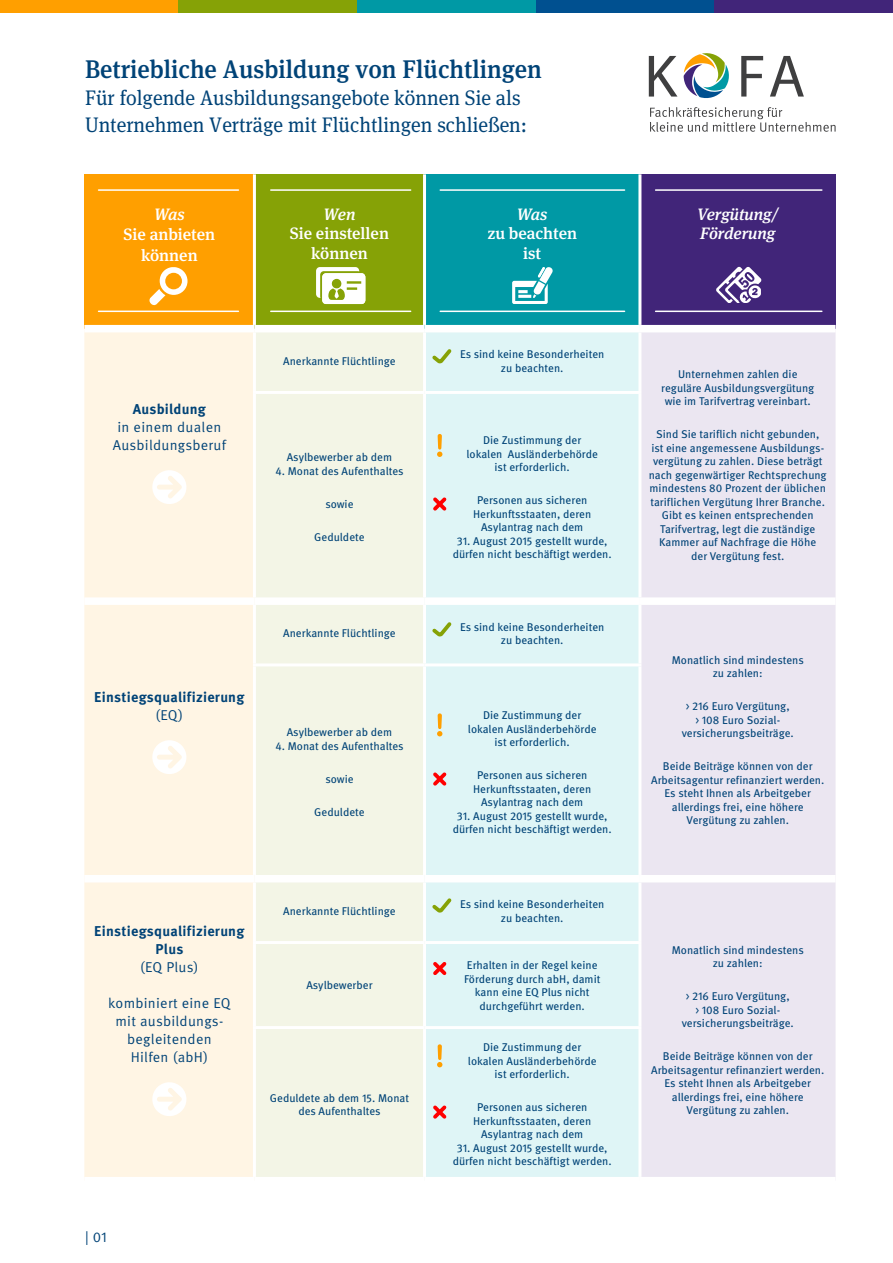
<style>
.page{position:relative;width:893px;height:1263px;background:#fff}
.page>*{position:absolute;margin:0;border:0;box-sizing:border-box;transform-origin:0 0}
.t1{font:500 25.5px "Meta Serif OT";color:#004377;scale:.95 1}
.t2{font:21px/27px "Meta Serif OT";color:#004377;scale:.95 1}
.t3{font:500 16.5px/19.8px "Meta Serif OT";color:#fff;text-align:center}
.t4{font:italic 500 16.5px/19.8px "Meta Serif OT";color:#fff}
.t5{font:14.25px/18px "Meta OT Norm";letter-spacing:.02em;color:#004377;text-align:center}
.t6{font:700 14.25px/18px "Meta OT";letter-spacing:.02em;color:#004377;text-align:center}
.t7{font:11.25px/13.5px "Meta OT";color:#004377;text-align:center}
.s1{font-family:"Meta OT Norm"}
</style>
<div class="page">
<div style="left:0;top:0;width:179px;height:13px;background:#ff9f00"></div>
<div style="left:179px;top:0;width:178px;height:13px;background:#86a206"></div>
<div style="left:357px;top:0;width:179px;height:13px;background:#0099a5"></div>
<div style="left:536px;top:0;width:178px;height:13px;background:#005090"></div>
<div style="left:714px;top:0;width:179px;height:13px;background:#412579"></div>
<svg style="left:684px;top:53px;width:45px;height:45px"></svg>
<svg style="left:649px;top:56px;width:28px;height:41px"></svg>
<svg style="left:741px;top:56px;width:22px;height:41px"></svg>
<svg style="left:770px;top:56px;width:34px;height:41px"></svg>
<svg style="left:650px;top:107px;width:186px;height:25px"></svg>
<div style="left:84px;top:174px;width:170px;height:155px;background:#ff9f00"></div>
<div style="left:254px;top:174px;width:170px;height:155px;background:#86a206"></div>
<div style="left:424px;top:174px;width:216px;height:155px;background:#0099a5"></div>
<div style="left:640px;top:174px;width:196px;height:155px;background:#412579"></div>
<div style="left:84px;top:332px;width:169px;height:845px;background:#fff5e4"></div>
<div style="left:256px;top:332px;width:167px;height:845px;background:#f3f5e6"></div>
<div style="left:426px;top:332px;width:212px;height:845px;background:#dff5f6"></div>
<div style="left:641px;top:332px;width:195px;height:845px;background:#ebe6f1"></div>
<hr style="left:253px;top:391px;width:171px;height:3px;background:#fff">
<hr style="left:424px;top:391px;width:217px;height:3px;background:#fff">
<div style="left:84px;top:325px;width:170px;height:7px;background:#fff"></div>
<hr style="left:253px;top:174px;width:3px;height:151px;background:#fff">
<hr style="left:423px;top:174px;width:3px;height:151px;background:#fff">
<hr style="left:638px;top:174px;width:3px;height:151px;background:#fff">
<div style="left:254px;top:325px;width:170px;height:7px;background:#fff"></div>
<div style="left:424px;top:325px;width:216px;height:7px;background:#fff"></div>
<div style="left:640px;top:325px;width:196px;height:7px;background:#fff"></div>
<hr style="left:253px;top:663px;width:171px;height:3px;background:#fff">
<hr style="left:424px;top:663px;width:217px;height:3px;background:#fff">
<div style="left:84px;top:597px;width:170px;height:8px;background:#fff"></div>
<div style="left:254px;top:597px;width:170px;height:8px;background:#fff"></div>
<div style="left:424px;top:597px;width:216px;height:8px;background:#fff"></div>
<div style="left:640px;top:597px;width:196px;height:8px;background:#fff"></div>
<div style="left:84px;top:875px;width:170px;height:7px;background:#fff"></div>
<div style="left:254px;top:875px;width:170px;height:7px;background:#fff"></div>
<div style="left:424px;top:875px;width:216px;height:7px;background:#fff"></div>
<div style="left:640px;top:875px;width:196px;height:7px;background:#fff"></div>
<hr style="left:253px;top:941px;width:171px;height:3px;background:#fff">
<hr style="left:424px;top:941px;width:217px;height:3px;background:#fff">
<hr style="left:253px;top:1026px;width:171px;height:3px;background:#fff">
<hr style="left:424px;top:1026px;width:217px;height:3px;background:#fff">
<svg style="left:150px;top:468px;width:38px;height:38px"></svg>
<svg style="left:150px;top:738px;width:38px;height:38px"></svg>
<svg style="left:150px;top:1080px;width:38px;height:38px"></svg>
<svg style="left:149px;top:267px;width:39px;height:39px"></svg>
<svg style="left:316px;top:267px;width:49px;height:37px"></svg>
<svg style="left:512px;top:267px;width:41px;height:37px"></svg>
<hr style="left:99px;top:189px;width:139px;height:2px;background:#fff">
<hr style="left:271px;top:189px;width:140px;height:2px;background:#fff">
<hr style="left:656px;top:189px;width:166px;height:2px;background:#fff">
<hr style="left:440px;top:189px;width:185px;height:2px;background:#fff">
<hr style="left:99px;top:311px;width:139px;height:1px;background:#fff">
<hr style="left:271px;top:311px;width:140px;height:1px;background:#fff">
<hr style="left:656px;top:311px;width:166px;height:1px;background:#fff">
<hr style="left:440px;top:311px;width:185px;height:1px;background:#fff">
<svg style="left:716px;top:267px;width:46px;height:36px"></svg>
<svg style="left:429px;top:346px;width:26px;height:21px"></svg>
<svg style="left:429px;top:619px;width:26px;height:21px"></svg>
<svg style="left:429px;top:895px;width:26px;height:21px"></svg>
<svg style="left:437px;top:434px;width:5px;height:23px"></svg>
<svg style="left:437px;top:713px;width:5px;height:23px"></svg>
<svg style="left:437px;top:1044px;width:5px;height:23px"></svg>
<svg style="left:430px;top:494px;width:20px;height:20px"></svg>
<svg style="left:430px;top:769px;width:20px;height:20px"></svg>
<svg style="left:430px;top:1102px;width:20px;height:20px"></svg>
<svg style="left:430px;top:958px;width:20px;height:21px"></svg>
<h1 class="t1" style="left:85px;top:53px;width:482px">Betriebliche Ausbildung von Flüchtlingen</h1>
<h2 class="t2" style="left:85px;top:84px;width:467px">Für folgende Ausbildungsangebote können Sie als<br>Unternehmen Verträge mit Flüchtlingen schließen:</h2>
<h3 class="t4" style="left:154px;top:204px;width:32px">Was</h3>
<h3 class="t3" style="left:124px;top:224px;width:93px;line-height:20.7px">Sie anbieten können</h3>
<h3 class="t4" style="left:324px;top:204px;width:33px">Wen</h3>
<h3 class="t3" style="left:290px;top:224px;width:101px">Sie einstellen können</h3>
<h3 class="t4" style="left:517px;top:204px;width:32px">Was</h3>
<h3 class="t3" style="left:487px;top:224px;width:91px">zu beachten ist</h3>
<p class="t6" style="left:133px;top:400px;width:75px">Ausbildung</p>
<p class="t5" style="left:113px;top:418px;width:115px">in einem dualen<br>Ausbildungsberuf</p>
<p class="t6" style="left:94px;top:688px;width:152px">Einstiegsqualifizierung</p>
<p class="t5" style="left:155px;top:706px;width:29px">(EQ)</p>
<p class="t7" style="left:283px;top:354px;width:114px">Anerkannte Flüchtlinge</p>
<p class="t7" style="left:460px;top:348px;width:146px">Es sind keine Besonderheiten zu beachten.</p>
<p class="t7" style="left:287px;top:451px;width:107px">Asylbewerber ab dem</p>
<p class="t7" style="left:275px;top:464px;width:130px">4. Monat des Aufenthaltes</p>
<p class="t7" style="left:325px;top:497px;width:30px">sowie</p>
<p class="t7" style="left:314px;top:530px;width:52px">Geduldete</p>
<p class="t7" style="left:466px;top:434px;width:133px">Die Zustimmung der lokalen Ausländerbehörde ist erforderlich.</p>
<p class="t7" style="left:473px;top:494px;width:120px">Personen aus sicheren<br>Herkunftsstaaten, deren<br>Asylantrag nach dem</p>
<p class="t7" style="left:453px;top:534px;width:161px">31. August 2015 gestellt wurde, dürfen nicht beschäftigt werden.</p>
<p class="t7" style="left:283px;top:627px;width:114px">Anerkannte Flüchtlinge</p>
<p class="t7" style="left:460px;top:620px;width:146px">Es sind keine Besonderheiten zu beachten.</p>
<p class="t7" style="left:287px;top:726px;width:107px">Asylbewerber ab dem</p>
<p class="t7" style="left:275px;top:739px;width:130px">4. Monat des Aufenthaltes</p>
<p class="t7" style="left:325px;top:772px;width:30px">sowie</p>
<p class="t7" style="left:314px;top:805px;width:52px">Geduldete</p>
<p class="t7" style="left:468px;top:709px;width:130px">Die Zustimmung der lokalen Ausländerbehörde ist erforderlich.</p>
<p class="t7" style="left:473px;top:769px;width:120px">Personen aus sicheren<br>Herkunftsstaaten, deren<br>Asylantrag nach dem</p>
<p class="t7" style="left:453px;top:809px;width:161px">31. August 2015 gestellt wurde, dürfen nicht beschäftigt werden.</p>
<p class="t6" style="left:94px;top:922px;width:152px">Einstiegsqualifizierung<br>Plus</p>
<p class="t5" style="left:140px;top:958px;width:60px">(EQ Plus)</p>
<p class="t5" style="left:108px;top:994px;width:124px">kombiniert eine EQ mit ausbildungs&shy;begleitenden<br>Hilfen (abH)</p>
<p class="t5" style="left:85px;top:1228px;width:23px">| 01</p>
<p class="t7" style="left:283px;top:904px;width:114px">Anerkannte Flüchtlinge</p>
<p class="t7" style="left:460px;top:898px;width:146px">Es sind keine Besonderheiten zu beachten.</p>
<p class="t7" style="left:306px;top:979px;width:68px">Asylbewerber</p>
<p class="t7" style="left:270px;top:1091px;width:141px">Geduldete ab dem 15. Monat des Aufenthaltes</p>
<p class="t7" style="left:464px;top:959px;width:138px">Erhalten in der Regel keine<br>Förderung durch abH, damit kann eine EQ Plus nicht durchgeführt werden.</p>
<p class="t7" style="left:468px;top:1041px;width:130px">Die Zustimmung der lokalen Ausländerbehörde ist erforderlich.</p>
<p class="t7" style="left:473px;top:1101px;width:120px">Personen aus sicheren<br>Herkunftsstaaten, deren<br>Asylantrag nach dem</p>
<p class="t7" style="left:453px;top:1141px;width:161px">31. August 2015 gestellt wurde, dürfen nicht beschäftigt werden.</p>
<h3 class="t4" style="left:697px;top:204px;width:83px">Vergütung/<br>Förderung</h3>
<p class="t7" style="left:661px;top:368px;width:155px">Unternehmen zahlen die reguläre Ausbildungsvergütung wie im Tarifvertrag vereinbart.</p>
<p class="t7" style="left:649px;top:428px;width:179px">Sind Sie tariflich nicht gebunden, ist eine angemessene Ausbildungs&shy;vergütung zu zahlen. Diese beträgt nach gegenwärtiger Rechtsprechung mindestens 80 Prozent der üblichen tariflichen Vergütung Ihrer Branche.<br>Gibt es keinen entsprechenden Tarifvertrag, legt die zuständige Kammer auf Nachfrage die Höhe<br>der Vergütung fest.</p>
<p class="t7" style="left:672px;top:653px;width:134px">Monatlich sind mindestens zu zahlen:</p>
<p class="t7" style="left:682px;top:700px;width:113px"><span class="s1">&gt;</span> 216 Euro Vergütung,<br><span class="s1">&gt;</span> 108 Euro Sozial&shy;versicherungsbeiträge.</p>
<p class="t7" style="left:651px;top:760px;width:175px">Beide Beiträge können von der<br>Arbeitsagentur refinanziert werden.<br>Es steht Ihnen als Arbeitgeber allerdings frei, eine höhere<br>Vergütung zu zahlen.</p>
<p class="t7" style="left:672px;top:943px;width:134px">Monatlich sind mindestens zu zahlen:</p>
<p class="t7" style="left:682px;top:990px;width:113px"><span class="s1">&gt;</span> 216 Euro Vergütung,<br><span class="s1">&gt;</span> 108 Euro Sozial&shy;versicherungsbeiträge.</p>
<p class="t7" style="left:651px;top:1050px;width:175px">Beide Beiträge können von der<br>Arbeitsagentur refinanziert werden.<br>Es steht Ihnen als Arbeitgeber allerdings frei, eine höhere<br>Vergütung zu zahlen.</p>
</div>
